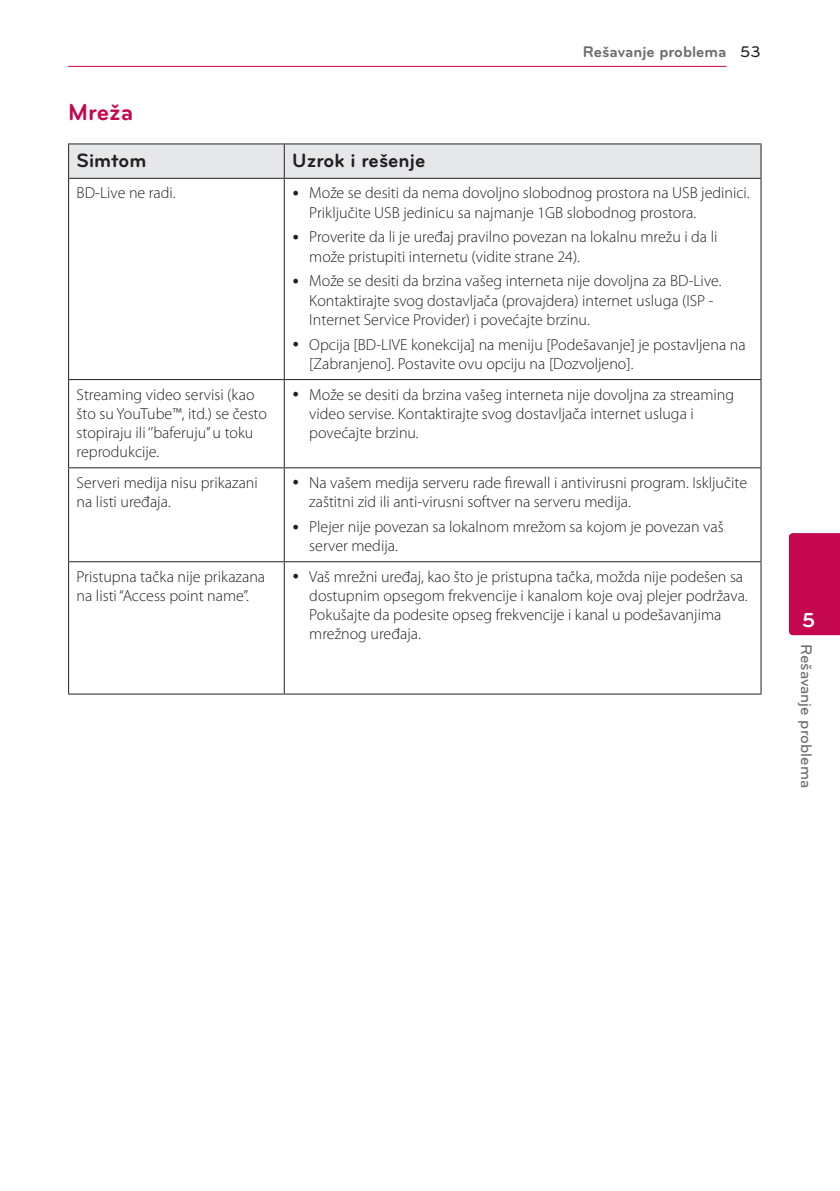
<style>
.page{position:relative;width:840px;height:1191px;background:#fff}
.page>*{position:absolute;margin:0;border:0;box-sizing:border-box;transform-origin:0 0}
.Title_2{font:700 24px "Bryant LG";color:#c50750}
.t1{font:700 21px "Bryant LG";color:#fff}
.Title_3{font:700 20px "Bryant LG";color:#231f20}
.Content_text_Bullet{font:300 16px/19.2px "Myriad Pro";color:#231f20}
.Content_text_Light{font:300 16px/19.2px "Myriad Pro";color:#231f20}
.Chapter_Title_Top_R{font:700 16px "Bryant LG";color:#6c6d70}
.Chapter_Title_Side{font:500 16px "Bryant LG";color:#6c6d70}
.Page_No_Right{font:500 16px "Bryant LG";color:#231f20}
</style>
<div class="page">
<hr style="left:68px;top:66px;width:658px;height:1px;background:#c50750">
<div style="left:788px;top:533px;width:51px;height:102px;background:#c50750"></div>
<div style="left:69px;top:144px;width:691px;height:34px;background:#e6e7e9"></div>
<hr style="left:68px;top:178px;width:216px;height:1px;background:#231f20">
<hr style="left:284px;top:178px;width:477px;height:1px;background:#231f20">
<hr style="left:68px;top:379px;width:216px;height:1px;background:#231f20">
<hr style="left:284px;top:379px;width:477px;height:1px;background:#231f20">
<hr style="left:68px;top:467px;width:216px;height:1px;background:#231f20">
<hr style="left:284px;top:467px;width:477px;height:1px;background:#231f20">
<hr style="left:68px;top:561px;width:216px;height:1px;background:#231f20">
<hr style="left:284px;top:561px;width:477px;height:1px;background:#231f20">
<hr style="left:68px;top:143px;width:216px;height:1px;background:#231f20">
<hr style="left:68px;top:144px;width:1px;height:34px;background:#231f20">
<hr style="left:284px;top:143px;width:477px;height:1px;background:#231f20">
<hr style="left:283px;top:144px;width:1px;height:34px;background:#231f20">
<hr style="left:760px;top:144px;width:1px;height:34px;background:#231f20">
<hr style="left:68px;top:179px;width:1px;height:200px;background:#231f20">
<hr style="left:283px;top:179px;width:1px;height:200px;background:#231f20">
<hr style="left:760px;top:179px;width:1px;height:200px;background:#231f20">
<hr style="left:68px;top:380px;width:1px;height:87px;background:#231f20">
<hr style="left:283px;top:380px;width:1px;height:87px;background:#231f20">
<hr style="left:760px;top:380px;width:1px;height:87px;background:#231f20">
<hr style="left:68px;top:468px;width:1px;height:93px;background:#231f20">
<hr style="left:283px;top:468px;width:1px;height:93px;background:#231f20">
<hr style="left:760px;top:468px;width:1px;height:93px;background:#231f20">
<hr style="left:68px;top:562px;width:1px;height:131px;background:#231f20">
<hr style="left:283px;top:562px;width:1px;height:131px;background:#231f20">
<hr style="left:760px;top:562px;width:1px;height:131px;background:#231f20">
<hr style="left:68px;top:693px;width:216px;height:1px;background:#231f20">
<hr style="left:284px;top:693px;width:477px;height:1px;background:#231f20">
<p class="Chapter_Title_Top_R" style="left:582px;top:42px;width:145px">Rešavanje problema</p>
<p class="Page_No_Right" style="left:739px;top:42px;width:22px">53</p>
<p class="Title_2" style="left:68px;top:97px;width:67px">Mreža</p>
<p class="Title_3" style="left:77px;top:148px;width:71px">Simtom</p>
<p class="Title_3" style="left:292px;top:148px;width:134px">Uzrok i rešenje</p>
<p class="Content_text_Light" style="left:77px;top:183px;width:100px">BD-Live ne radi.</p>
<p class="Content_text_Bullet" style="left:309px;top:183px;width:441px">Može se desiti da nema dovoljno slobodnog prostora na USB jedinici.<br>Priključite USB jedinicu sa najmanje 1GB slobodnog prostora.</p>
<p class="Content_text_Bullet" style="left:309px;top:227px;width:409px">Proverite da li je uređaj pravilno povezan na lokalnu mrežu i da li može pristupiti internetu (vidite strane 24).</p>
<p class="Content_text_Bullet" style="left:309px;top:271px;width:413px">Može se desiti da brzina vašeg interneta nije dovoljna za BD-Live.<br>Kontaktirajte svog dostavljača (provajdera) internet usluga (ISP -<br>Internet Service Provider) i povećajte brzinu.</p>
<p class="Content_text_Bullet" style="left:309px;top:335px;width:437px">Opcija [BD-LIVE konekcija] na meniju [Podešavanje] je postavljena na [Zabranjeno]. Postavite ovu opciju na [Dozvoljeno].</p>
<p class="Content_text_Light" style="left:77px;top:384px;width:192px">Streaming video servisi (kao što su YouTube™, itd.) se često stopiraju ili ‘’baferuju’’ u toku reprodukcije.</p>
<p class="Content_text_Bullet" style="left:309px;top:384px;width:426px">Može se desiti da brzina vašeg interneta nije dovoljna za streaming video servise. Kontaktirajte svog dostavljača internet usluga i povećajte brzinu.</p>
<p class="Content_text_Light" style="left:77px;top:473px;width:183px">Serveri medija nisu prikazani na listi uređaja.</p>
<p class="Content_text_Bullet" style="left:309px;top:473px;width:439px">Na vašem medija serveru rade firewall i antivirusni program. Isključite zaštitni zid ili anti-virusni softver na serveru medija.</p>
<p class="Content_text_Bullet" style="left:309px;top:517px;width:415px">Plejer nije povezan sa lokalnom mrežom sa kojom je povezan vaš server medija.</p>
<p class="Content_text_Light" style="left:77px;top:566px;width:190px">Pristupna tačka nije prikazana na listi “Access point name”.</p>
<p class="Content_text_Bullet" style="left:309px;top:566px;width:439px">Vaš mrežni uređaj, kao što je pristupna tačka, možda nije podešen sa dostupnim opsegom frekvencije i kanalom koje ovaj plejer podržava.<br>Pokušajte da podesite opseg frekvencije i kanal u podešavanjima mrežnog uređaja.</p>
<p class="t1" style="left:801px;top:606px;width:15px">5</p>
<p class="Chapter_Title_Side" style="left:815px;top:643px;width:146px;rotate:90deg">Rešavanje problema</p>
</div>
